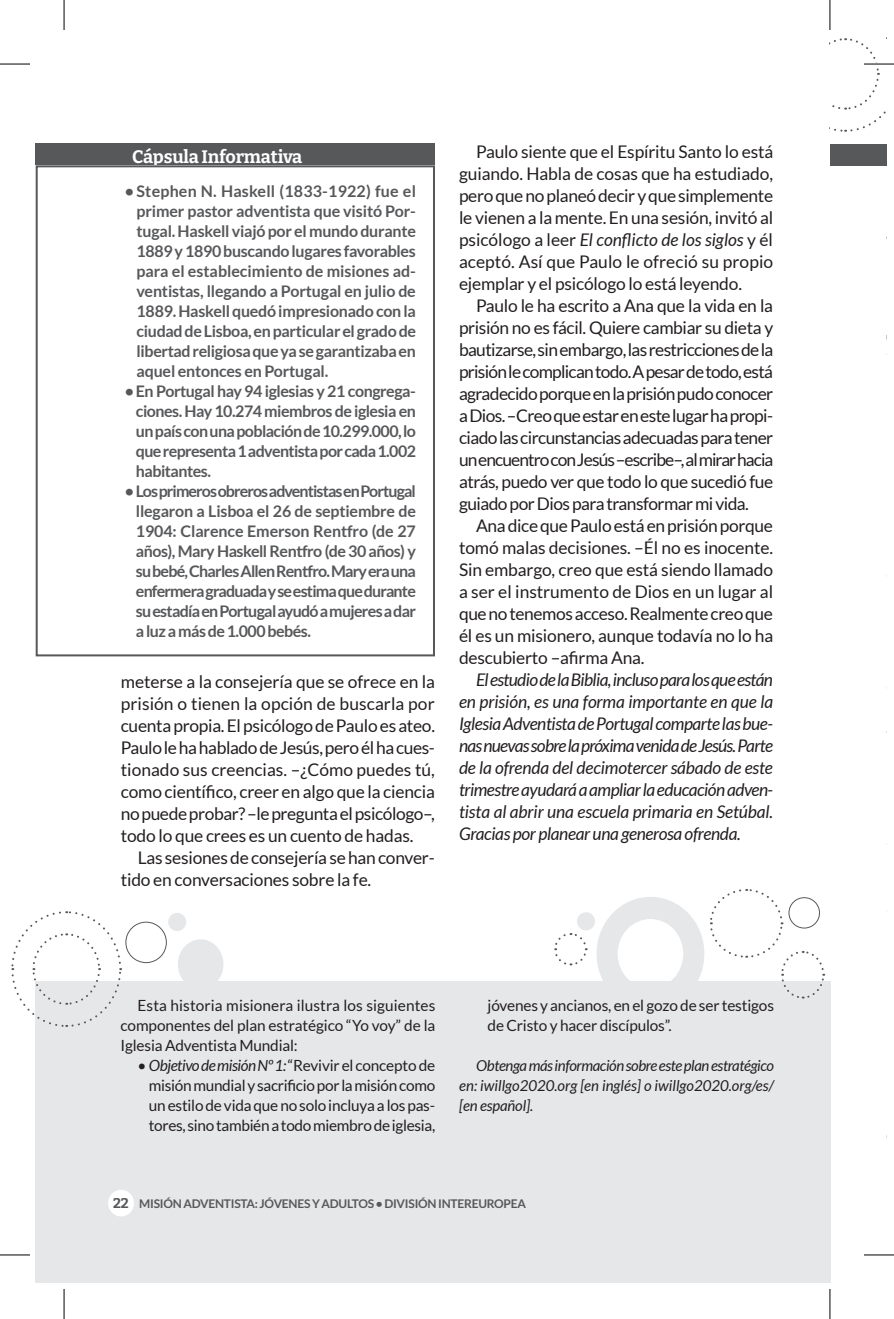
<style>
.page{position:relative;width:894px;height:1319px;background:#fff}
.page>*{position:absolute;margin:0;border:0;box-sizing:border-box;transform-origin:0 0}
.t1{font:700 18px "Bitter";letter-spacing:-.01em;color:#fff}
.t2{font:17.4px/22px "Lato";letter-spacing:-.01em;color:#231f20;text-align:justify}
.t3{font:italic 17.4px/22px "Lato";letter-spacing:-.02em;color:#231f20;text-align:justify}
.t4{font:700 16px/20px "Lato";letter-spacing:-.035em;color:#57585a;text-align:justify}
.t5{font:15.4px/20px "Lato";letter-spacing:-.01em;color:#231f20;text-align:justify}
.t6{font:italic 15px/20px "Lato";color:#231f20;text-align:justify}
.t7{font:700 12px "Lato";letter-spacing:-.02em;color:#57585a}
.s1{font-style:italic}
.s2{font-family:"Bitter";font-size:14px}
</style>
<div class="page">
<svg style="left:829px;top:38px;width:57px;height:94px"></svg>
<div style="left:36px;top:143px;width:399px;height:22px;background:#57585a"></div>
<div style="left:36px;top:165px;width:399px;height:491px;border:2px solid #57585a"></div>
<div style="left:829px;top:144px;width:57px;height:22px;background:#57585a"></div>
<div style="left:35px;top:981px;width:795px;height:302px;background:#e6e7e9"></div>
<svg style="left:554px;top:933px;width:33px;height:33px"></svg>
<div style="left:178px;top:939px;width:45px;height:50px;background:#e6e7e9;border-radius:50%"></div>
<div style="left:168px;top:913px;width:18px;height:18px;background:#e6e7e9;border-radius:50%"></div>
<div style="left:577px;top:912px;width:18px;height:18px;background:#e6e7e9;border-radius:50%"></div>
<svg style="left:11px;top:911px;width:111px;height:116px"></svg>
<div style="left:125px;top:921px;width:42px;height:42px;border:1px solid #57585a;border-radius:50%"></div>
<svg style="left:596px;top:889px;width:229px;height:110px"></svg>
<div style="left:108px;top:1189px;width:26px;height:27px;background:#fff;border-radius:50%"></div>
<hr style="left:863px;top:63px;width:30px;height:2px;background:#fff">
<hr style="left:0;top:64px;width:30px;height:1px;background:#000">
<hr style="left:863px;top:64px;width:30px;height:1px;background:#000">
<hr style="left:0;top:1254px;width:30px;height:1px;background:#000">
<hr style="left:863px;top:1254px;width:30px;height:1px;background:#000">
<hr style="left:64px;top:0;width:1px;height:30px;background:#000">
<hr style="left:64px;top:1289px;width:1px;height:30px;background:#000">
<hr style="left:829px;top:0;width:1px;height:30px;background:#000">
<hr style="left:829px;top:1289px;width:1px;height:30px;background:#000">
<p class="t1" style="left:132px;top:145px;width:172px">Cápsula Informativa</p>
<p class="t4" style="left:136px;top:181px;width:281px;text-indent:-12px">• Stephen N. Haskell (1833-1922) fue el primer pastor adventista que visitó Por&shy;tugal. Haskell viajó por el mundo durante 1889 y 1890 buscando lugares favorables para el establecimiento de misiones ad&shy;ventistas, llegando a Portugal en julio de 1889. Haskell quedó impresionado con la ciudad de Lisboa, en particular el grado de libertad religiosa que ya se garantizaba en aquel entonces en Portugal.</p>
<p class="t4" style="left:136px;top:381px;width:281px;text-indent:-11px">• En Portugal hay 94 iglesias y 21 congrega&shy;ciones. Hay 10.274 miembros de iglesia en un país con una población de 10.299.000, lo que representa 1 adventista por cada 1.002 habitantes.</p>
<p class="t4" style="left:136px;top:481px;width:281px;text-indent:-11px">• Los primeros obreros adventistas en Portugal llegaron a Lisboa el 26 de septiembre de 1904: Clarence Emerson Rentfro (de 27 años), Mary Haskell Rentfro (de 30 años) y su bebé, Charles Allen Rentfro. Mary era una enfermera graduada y se estima que durante su estadía en Portugal ayudó a mujeres a dar a luz a más de 1.000 bebés.</p>
<p class="t2" style="left:121px;top:670px;width:316px">meterse a la consejería que se ofrece en la prisión o tienen la opción de buscarla por cuenta propia. El psicólogo de Paulo es ateo.<br>Paulo le ha hablado de Jesús, pero él ha cues&shy;tionado sus creencias. –¿Cómo puedes tú, como científico, creer en algo que la ciencia no puede probar? –le pregunta el psicólogo–, todo lo que crees es un cuento de hadas.</p>
<p class="t2" style="left:121px;top:846px;width:315px;text-indent:17px">Las sesiones de consejería se han conver&shy;tido en conversaciones sobre la fe.</p>
<p class="t2" style="left:459px;top:140px;width:316px;text-indent:17px">Paulo siente que el Espíritu Santo lo está guiando. Habla de cosas que ha estudiado, pero que no planeó decir y que simplemente le vienen a la mente. En una sesión, invitó al psicólogo a leer <span class="s1">El conflicto de los siglos</span> y él aceptó. Así que Paulo le ofreció su propio ejemplar y el psicólogo lo está leyendo.</p>
<p class="t2" style="left:459px;top:294px;width:316px;text-indent:17px">Paulo le ha escrito a Ana que la vida en la prisión no es fácil. Quiere cambiar su dieta y bautizarse, sin embargo, las restricciones de la prisión le complican todo. A pesar de todo, está agradecido porque en la prisión pudo conocer a Dios. –Creo que estar en este lugar ha propi&shy;ciado las circunstancias adecuadas para tener un encuentro con Jesús –escribe–, al mirar hacia atrás, puedo ver que todo lo que sucedió fue guiado por Dios para transformar mi vida.</p>
<p class="t2" style="left:459px;top:514px;width:316px;text-indent:17px">Ana dice que Paulo está en prisión porque tomó malas decisiones. –Él no es inocente.<br>Sin embargo, creo que está siendo llamado a ser el instrumento de Dios en un lugar al que no tenemos acceso. Realmente creo que él es un misionero, aunque todavía no lo ha descubierto –afirma Ana.</p>
<p class="t3" style="left:459px;top:669px;width:316px;text-indent:17px">El estudio de la Biblia, incluso para los que están en prisión, es una forma importante en que la Iglesia Adventista de Portugal comparte las bue&shy;nas nuevas sobre la próxima venida de Jesús. Parte de la ofrenda del decimotercer sábado de este trimestre ayudará a ampliar la educación adven&shy;tista al abrir una escuela primaria en Setúbal.<br>Gracias por planear una generosa ofrenda.</p>
<p class="t5" style="left:120px;top:995px;width:316px;text-indent:17px">Esta historia misionera ilustra los siguientes componentes del plan estratégico “Yo voy” de la Iglesia Adventista Mundial:</p>
<p class="t5" style="left:149px;top:1055px;width:288px;text-indent:-11px">• <span class="s1">Objetivo de misión Nº 1:</span> “Revivir el concepto de misiónmundialysacrificiopor lamisióncomo un estilo de vida que no solo incluya a los pas&shy;tores, sino también a todo miembro de iglesia,</p>
<p class="t5" style="left:487px;top:995px;width:288px">jóvenes y ancianos, en el gozo de ser testigos de Cristo y hacer discípulos”.</p>
<p class="t6" style="left:459px;top:1055px;width:316px;text-indent:17px">Obtenga más información sobre este plan estratégico en: iwillgo2020.org [en inglés] o iwillgo2020.org/es/ [en español].</p>
<p class="t7" style="left:113px;top:1196px;width:414px"><span class="s2">22</span> MISIÓN ADVENTISTA: JÓVENES Y ADULTOS • DIVISIÓN INTEREUROPEA</p>
</div>
